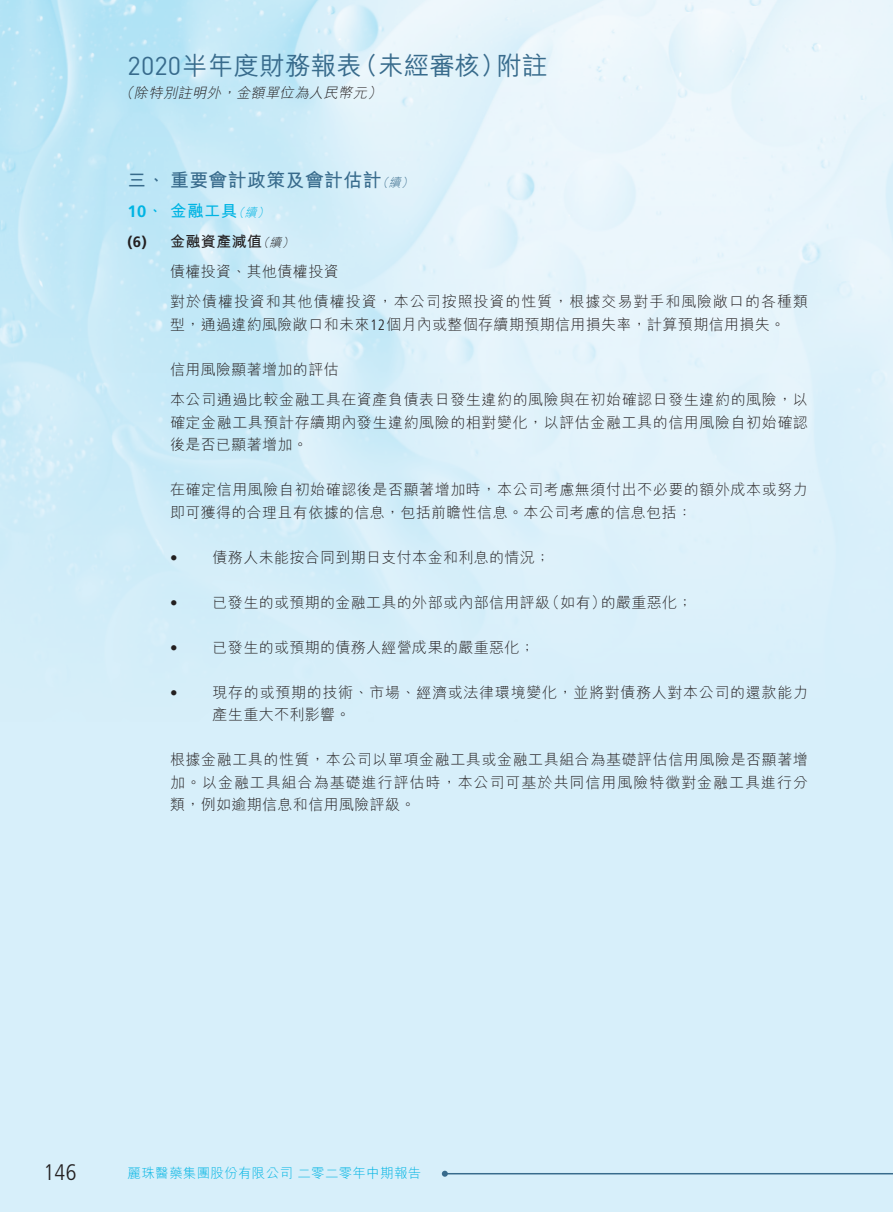
<style>
.page{position:relative;width:893px;height:1212px;background:#fff}
.page>*{position:absolute;margin:0;border:0;box-sizing:border-box;transform-origin:0 0}
.t1{font:500 25.5px "M Hei HK";letter-spacing:.005em;color:#386b8c}
.t2{font:300 condensed 22.5px "Frutiger LT Std";color:#231f20}
.t3{font:700 18.75px "M Hei HK";letter-spacing:.03em;color:#386b8c}
.t4{font:700 16.5px "M Hei HK";color:#00b4e3}
.t5{font:300 15px/22.5px "M Hei HK";letter-spacing:.04em;color:#231f20}
.t6{font:300 15px/30.2px "M Hei HK";letter-spacing:.065em;color:#231f20}
.t7{font:italic 300 14.25px "M Hei HK";color:#231f20}
.t8{font:300 13.5px "M Hei HK";letter-spacing:.025em;color:#00b4e3}
.s1{font-family:"DIN";font-weight:400}
.s2{font-weight:300;font-style:italic;font-size:12px}
.s3{font-family:"Frutiger LT Std"}
.s4{font-family:"Frutiger LT Std";font-weight:700}
.s5{font-weight:700}
.s6{font-style:italic;font-size:12px}
.s7{font-family:"Frutiger LT Std";font-stretch:condensed}
</style>
<div class="page">
<hr style="left:445px;top:1173px;width:448px;height:1px;background:#386b8c">
<svg style="left:442px;top:1171px;width:6px;height:6px"></svg>
<h1 class="t1" style="left:128px;top:47px;width:422px"><span class="s1">2020</span>半年度財務報表（未經審核）附註</h1>
<p class="t7" style="left:119px;top:85px;width:267px">（除特別註明外，金額單位為人民幣元）</p>
<p class="t3" style="left:128px;top:166px;width:290px">三、重要會計政策及會計估計<span class="s2">（續）</span></p>
<p class="t4" style="left:128px;top:199px;width:145px"><span class="s3">10</span>、金融工具<span class="s2">（續）</span></p>
<p class="t6" style="left:170px;top:226px;width:640px;text-indent:-43px"><span class="s4">(6)</span> <span class="s5">金融資產減值</span><span class="s6">（續）<br></span>債權投資、其他債權投資<br>對於債權投資和其他債權投資，本公司按照投資的性質，根據交易對手和風險敞口的各種類</p>
<p class="t5" style="left:170px;top:313px;width:617px">型，通過違約風險敞口和未來<span class="s7">12</span>個月內或整個存續期預期信用損失率，計算預期信用損失。</p>
<p class="t5" style="left:170px;top:354px;width:639px;line-height:30.2px">信用風險顯著增加的評估<br>本公司通過比較金融工具在資產負債表日發生違約的風險與在初始確認日發生違約的風險，以</p>
<p class="t5" style="left:170px;top:411px;width:639px">確定金融工具預計存續期內發生違約風險的相對變化，以評估金融工具的信用風險自初始確認後是否已顯著增加。</p>
<p class="t5" style="left:170px;top:478px;width:639px">在確定信用風險自初始確認後是否顯著增加時，本公司考慮無須付出不必要的額外成本或努力即可獲得的合理且有依據的信息，包括前瞻性信息。本公司考慮的信息包括：</p>
<p class="t5" style="left:170px;top:546px;width:382px"><span class="s7">•</span> 債務人未能按合同到期日支付本金和利息的情況；</p>
<p class="t5" style="left:170px;top:591px;width:524px"><span class="s7">•</span> 已發生的或預期的金融工具的外部或內部信用評級（如有）的嚴重惡化；</p>
<p class="t5" style="left:170px;top:636px;width:366px"><span class="s7">•</span> 已發生的或預期的債務人經營成果的嚴重惡化；</p>
<p class="t5" style="left:213px;top:681px;width:597px;text-indent:-43px"><span class="s7">•</span> 現存的或預期的技術、市場、經濟或法律環境變化，並將對債務人對本公司的還款能力產生重大不利影響。</p>
<p class="t5" style="left:170px;top:748px;width:640px;text-align:justify">根據金融工具的性質，本公司以單項金融工具或金融工具組合為基礎評估信用風險是否顯著增加。以金融工具組合為基礎進行評估時，本公司可基於共同信用風險特徵對金融工具進行分類，例如逾期信息和信用風險評級。</p>
<p class="t2" style="left:44px;top:1159px;width:35px">146</p>
<p class="t8" style="left:128px;top:1166px;width:295px">麗珠醫藥集團股份有限公司二零二零年中期報告</p>
</div>
